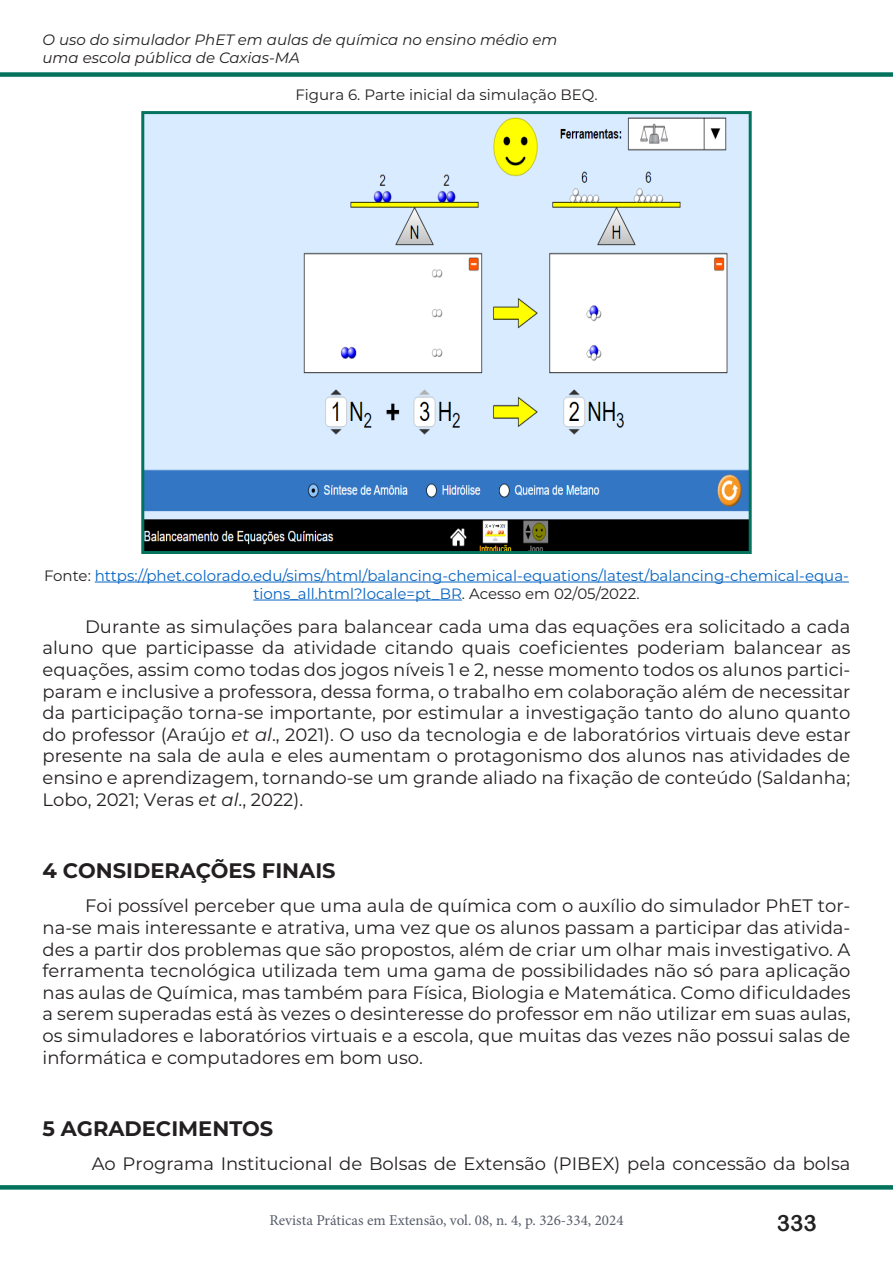
<style>
.page{position:relative;width:893px;height:1263px;background:#fff}
.page>*{position:absolute;margin:0;border:0;box-sizing:border-box;transform-origin:0 0}
.t1{font:22.5px "Arial Rounded MT Bold";color:#222}
.t2{font:700 21px "Montserrat";color:#231f20}
.t3{font:18px/21.6px "Montserrat";color:#231f20;text-align:justify}
.t4{font:15px/18px "Montserrat";color:#0563c1;text-align:center}
.t5{font:italic 15px/18px "Montserrat";color:#231f20}
.t6{font:15px "Minion Pro";color:#555c69}
.t7{font:15px "Montserrat";color:#231f20}
.s1{color:#231f20}
.s2{font-style:italic}
</style>
<div class="page">
<div style="left:0;top:72px;width:893px;height:5px;background:#03735e"></div>
<svg style="left:0;top:1185px;width:893px;height:4px;background:#0b7763"></svg>
<hr style="left:95px;top:582px;width:754px;height:1px;background:#0563c1">
<hr style="left:253px;top:600px;width:209px;height:1px;background:#0563c1">
<img style="left:145px;top:115px;width:603px;height:435px">
<div style="left:141px;top:111px;width:611px;height:443px;border:3px solid #03735e"></div>
<p class="t5" style="left:43px;top:30px;width:516px">O uso do simulador PhET em aulas de química no ensino médio em uma escola pública de Caxias-MA</p>
<p class="t7" style="left:295px;top:84px;width:304px">Figura 6. Parte inicial da simulação BEQ.</p>
<p class="t4" style="left:44px;top:566px;width:806px"><span class="s1">Fonte:</span> https://phet.colorado.edu/sims/html/balancing-chemical-equations/latest/balancing-chemical-equa&shy;tions_all.html?locale=pt_BR<span class="s1">. Acesso em 02/05/2022.</span></p>
<p class="t3" style="left:43px;top:615px;width:809px;text-indent:43px">Durante as simulações para balancear cada uma das equações era solicitado a cada aluno que participasse da atividade citando quais coeficientes poderiam balancear as equações, assim como todas dos jogos níveis 1 e 2, nesse momento todos os alunos partici&shy;param e inclusive a professora, dessa forma, o trabalho em colaboração além de necessitar da participação torna-se importante, por estimular a investigação tanto do aluno quanto do professor (Araújo <span class="s2">et al</span>., 2021). O uso da tecnologia e de laboratórios virtuais deve estar presente na sala de aula e eles aumentam o protagonismo dos alunos nas atividades de ensino e aprendizagem, tornando-se um grande aliado na fixação de conteúdo (Saldanha; Lobo, 2021; Veras <span class="s2">et al</span>., 2022).</p>
<p class="t2" style="left:43px;top:855px;width:295px">4 CONSIDERAÇÕES FINAIS</p>
<p class="t3" style="left:43px;top:894px;width:809px;text-indent:43px">Foi possível perceber que uma aula de química com o auxílio do simulador PhET tor&shy;na-se mais interessante e atrativa, uma vez que os alunos passam a participar das ativida&shy;des a partir dos problemas que são propostos, além de criar um olhar mais investigativo. A ferramenta tecnológica utilizada tem uma gama de possibilidades não só para aplicação nas aulas de Química, mas também para Física, Biologia e Matemática. Como dificuldades a serem superadas está às vezes o desinteresse do professor em não utilizar em suas aulas, os simuladores e laboratórios virtuais e a escola, que muitas das vezes não possui salas de informática e computadores em bom uso.</p>
<p class="t2" style="left:43px;top:1113px;width:232px">5 AGRADECIMENTOS</p>
<p class="t3" style="left:92px;top:1152px;width:760px">Ao Programa Institucional de Bolsas de Extensão (PIBEX) pela concessão da bolsa</p>
<p class="t6" style="left:269px;top:1210px;width:356px">Revista Práticas em Extensão, vol. 08, n. 4, p. 326-334, 2024</p>
<p class="t1" style="left:777px;top:1209px;width:42px">333</p>
</div>
